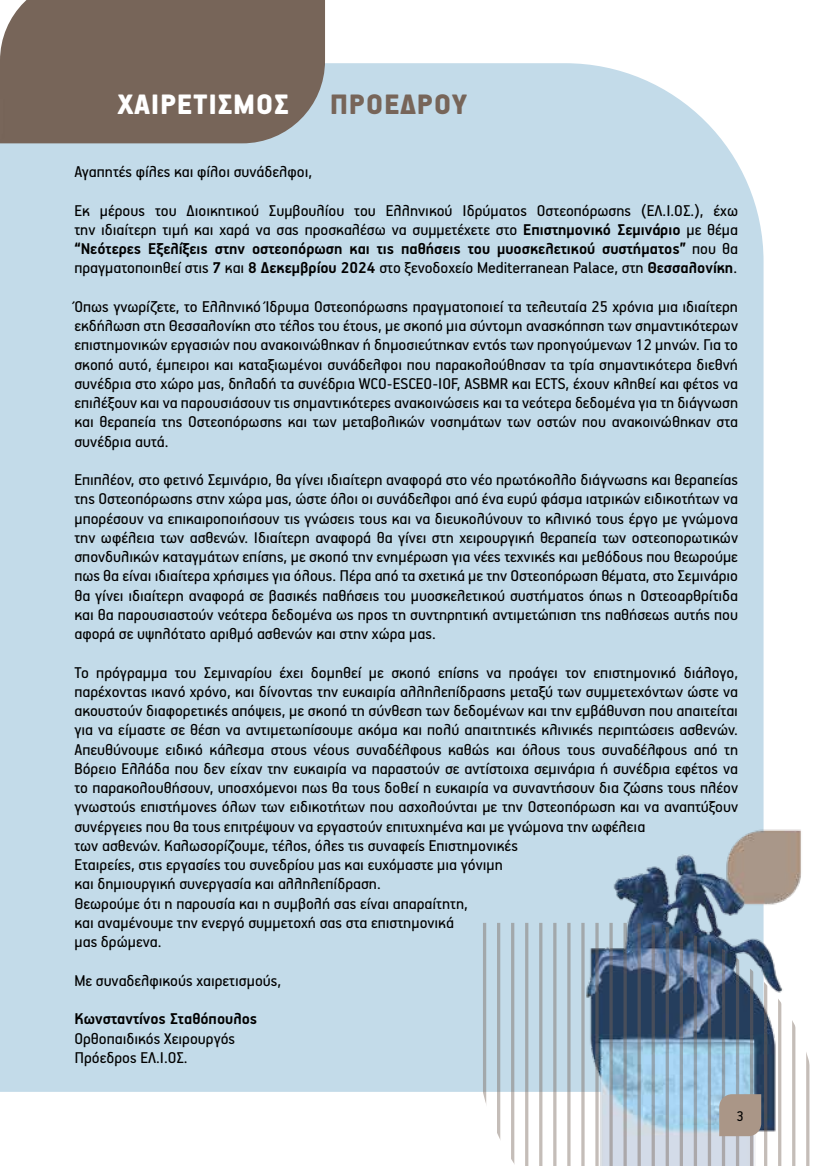
<style>
.page{position:relative;width:814px;height:1166px;background:#fff}
.page>*{position:absolute;margin:0;border:0;box-sizing:border-box;transform-origin:0 0}
.t1{font:900 31.5px "PF Handbook Pro";letter-spacing:.02em;color:#fff}
.t2{font:900 31.5px "PF Handbook Pro";letter-spacing:.02em;color:#776559}
.t3{font:17.5px/19.2px "PF Handbook Pro";color:#000;text-align:justify}
.t4{font:700 17.5px "PF Handbook Pro";color:#000}
.t5{font:15.75px "PF Handbook Pro";color:#000}
.s1{font-weight:700}
</style>
<div class="page">
<div style="left:0;top:63px;width:763px;height:1029px;background:#c3dbe9"></div>
<div style="left:8px;top:0;width:317px;height:143px;background:#776559"></div>
<img style="left:542px;top:813px;width:259px;height:110px">
<svg style="left:481px;top:923px;width:329px;height:243px"></svg>
<svg style="left:719px;top:1094px;width:42px;height:42px;background:#aa988a"></svg>
<img style="left:0;top:25px;width:8px;height:360px">
<h1 class="t1" style="left:118px;top:85px;width:172px">ΧΑΙΡΕΤΙΣΜΟΣ</h1>
<h1 class="t2" style="left:330px;top:85px;width:139px">ΠΡΟΕΔΡΟΥ</h1>
<p class="t3" style="left:74px;top:161px;width:239px">Αγαπητές φίλες και φίλοι συνάδελφοι,</p>
<p class="t3" style="left:74px;top:200px;width:665px">Eκ μέρους του Διοικητικού Συμβουλίου του Ελληνικού Ιδρύματος Οστεοπόρωσης (ΕΛ.Ι.ΟΣ.), έχω την ιδιαίτερη τιμή και χαρά να σας προσκαλέσω να συμμετέχετε στο <span class="s1">Επιστημονικό Σεμινάριο</span> με θέμα <span class="s1">“Νεότερες Εξελίξεις στην οστεοπόρωση και τις παθήσεις του μυοσκελετικού συστήματος”</span> που θα πραγματοποιηθεί στις <span class="s1">7</span> και <span class="s1">8 Δεκεμβρίου 2024</span> στο ξενοδοχείο Mediterranean Palace, στη <span class="s1">Θεσσαλονίκη</span>.</p>
<p class="t3" style="left:74px;top:296px;width:665px">Όπως γνωρίζετε, το Ελληνικό Ίδρυμα Οστεοπόρωσης πραγματοποιεί τα τελευταία 25 χρόνια μια ιδιαίτερη εκδήλωση στη Θεσσαλονίκη στο τέλος του έτους, με σκοπό μια σύντομη ανασκόπηση των σημαντικότερων επιστημονικών εργασιών που ανακοινώθηκαν ή δημοσιεύτηκαν εντός των προηγούμενων 12 μηνών. Για το σκοπό αυτό, έμπειροι και καταξιωμένοι συνάδελφοι που παρακολούθησαν τα τρία σημαντικότερα διεθνή συνέδρια στο χώρο μας, δηλαδή τα συνέδρια WCO-ESCEO-IOF, ASBMR και ECTS, έχουν κληθεί και φέτος να επιλέξουν και να παρουσιάσουν τις σημαντικότερες ανακοινώσεις και τα νεότερα δεδομένα για τη διάγνωση και θεραπεία της Οστεοπόρωσης και των μεταβολικών νοσημάτων των οστών που ανακοινώθηκαν στα συνέδρια αυτά.</p>
<p class="t3" style="left:74px;top:469px;width:665px">Επιπλέον, στο φετινό Σεμινάριο, θα γίνει ιδιαίτερη αναφορά στο νέο πρωτόκολλο διάγνωσης και θεραπείας της Οστεοπόρωσης στην χώρα μας, ώστε όλοι οι συνάδελφοι από ένα ευρύ φάσμα ιατρικών ειδικοτήτων να μπορέσουν να επικαιροποιήσουν τις γνώσεις τους και να διευκολύνουν το κλινικό τους έργο με γνώμονα την ωφέλεια των ασθενών. Ιδιαίτερη αναφορά θα γίνει στη χειρουργική θεραπεία των οστεοπορωτικών σπονδυλικών καταγμάτων επίσης, με σκοπό την ενημέρωση για νέες τεχνικές και μεθόδους που θεωρούμε πως θα είναι ιδιαίτερα χρήσιμες για όλους. Πέρα από τα σχετικά με την Οστεοπόρωση θέματα, στο Σεμινάριο θα γίνει ιδιαίτερη αναφορά σε βασικές παθήσεις του μυοσκελετικού συστήματος όπως η Οστεοαρθρίτιδα και θα παρουσιαστούν νεότερα δεδομένα ως προς τη συντηρητική αντιμετώπιση της παθήσεως αυτής που αφορά σε υψηλότατο αριθμό ασθενών και στην χώρα μας.</p>
<p class="t3" style="left:74px;top:662px;width:665px;text-align:left">Το πρόγραμμα του Σεμιναρίου έχει δομηθεί με σκοπό επίσης να προάγει τον επιστημονικό διάλογο, παρέχοντας ικανό χρόνο, και δίνοντας την ευκαιρία αλληλεπίδρασης μεταξύ των συμμετεχόντων ώστε να ακουστούν διαφορετικές απόψεις, με σκοπό τη σύνθεση των δεδομένων και την εμβάθυνση που απαιτείται για να είμαστε σε θέση να αντιμετωπίσουμε ακόμα και πολύ απαιτητικές κλινικές περιπτώσεις ασθενών.<br>Απευθύνουμε ειδικό κάλεσμα στους νέους συναδέλφους καθώς και όλους τους συναδέλφους από τη Βόρειο Ελλάδα που δεν είχαν την ευκαιρία να παραστούν σε αντίστοιχα σεμινάρια ή συνέδρια εφέτος να το παρακολουθήσουν, υποσχόμενοι πως θα τους δοθεί η ευκαιρία να συναντήσουν δια ζώσης τους πλέον γνωστούς επιστήμονες όλων των ειδικοτήτων που ασχολούνται με την Οστεοπόρωση και να αναπτύξουν συνέργειες που θα τους επιτρέψουν να εργαστούν επιτυχημένα και με γνώμονα την ωφέλεια<br>των ασθενών. Καλωσορίζουμε, τέλος, όλες τις συναφείς Επιστημονικές<br>Εταιρείες, στις εργασίες του συνεδρίου μας και ευχόμαστε μια γόνιμη<br>και δημιουργική συνεργασία και αλληλεπίδραση.<br>Θεωρούμε ότι η παρουσία και η συμβολή σας είναι απαραίτητη,<br>και αναμένουμε την ενεργό συμμετοχή σας στα επιστημονικά<br>μας δρώμενα.</p>
<p class="t3" style="left:74px;top:970px;width:208px">Με συναδελφικούς χαιρετισμούς,</p>
<p class="t4" style="left:74px;top:1008px;width:184px">Κωνσταντίνος Σταθόπουλος</p>
<p class="t3" style="left:74px;top:1028px;width:162px">Ορθοπαιδικός Χειρουργός<br>Πρόεδρος ΕΛ.Ι.ΟΣ.</p>
<p class="t5" style="left:736px;top:1106px;width:9px">3</p>
</div>
